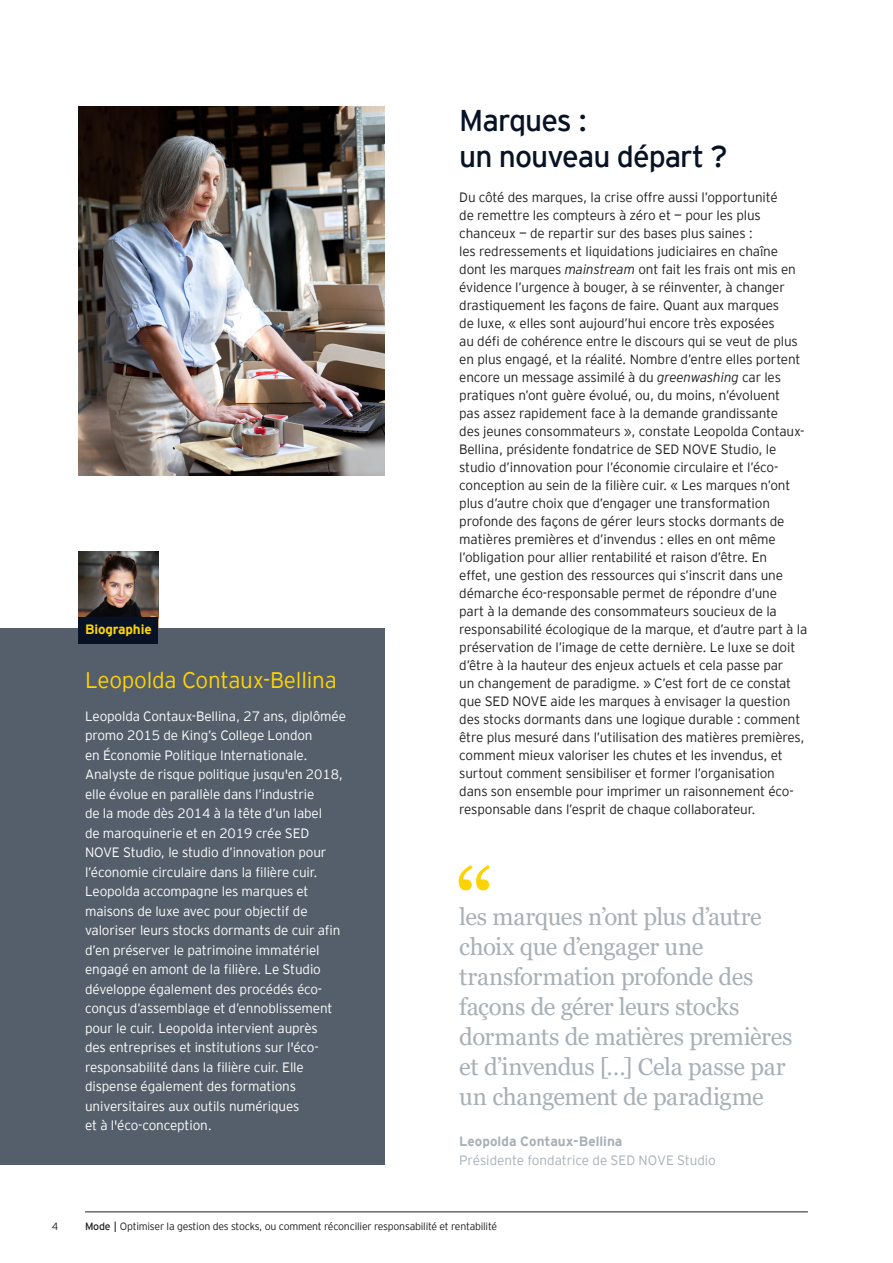
<style>
.page{position:relative;width:893px;height:1263px;background:#fff}
.page>*{position:absolute;margin:0;border:0;box-sizing:border-box;transform-origin:0 0}
.Quotebody{font:96px "Georgia";color:#fed304}
.TITRE_1{font:30px/36px "EY Interstate";letter-spacing:-.03em;color:#071224}
.Quotebody-2{font:24px/30px "Georgia";letter-spacing:-.02em;color:#a8b0b6}
.Nom_Bio{font:300 22.5px "EY Interstate";letter-spacing:-.01em;color:#fed304}
.BODY_COPY{font:300 13.5px/18px "EY Interstate";letter-spacing:-.01em;color:#231f20}
.body_BIO{font:300 13.5px/19.5px "EY Interstate";letter-spacing:-.01em;color:#fff}
.Quote_Fonction{font:300 13.5px "EY Interstate";letter-spacing:-.005em;color:#a8b0b6}
.Quote_Nom{font:700 13.5px "EY Interstate";color:#a8b0b6}
.Titre{font:700 13.5px "EY Interstate";letter-spacing:-.01em;color:#fed304}
.t1{font:300 10.5px "EY Interstate";letter-spacing:-.02em;color:#231f20}
.s1{font-style:italic}
.s2{font-weight:400}
</style>
<div class="page">
<img style="left:79px;top:551px;width:79px;height:66px">
<hr style="left:85px;top:1211px;width:723px;height:1px;background:#231f20">
<div style="left:0;top:629px;width:384px;height:536px;background:#545f6b"></div>
<div style="left:79px;top:617px;width:79px;height:26px;background:#071224"></div>
<img style="left:79px;top:106px;width:305px;height:370px">
<p class="Titre" style="left:85px;top:620px;width:68px">Biographie</p>
<p class="Nom_Bio" style="left:85px;top:664px;width:253px">Leopolda Contaux-Bellina</p>
<p class="body_BIO" style="left:85px;top:705px;width:262px">Leopolda Contaux-Bellina, 27 ans, diplômée promo 2015 de King’s College London<br>en Économie Politique Internationale.<br>Analyste de risque politique jusqu'en 2018, elle évolue en parallèle dans l’industrie<br>de la mode dès 2014 à la tête d’un label<br>de maroquinerie et en 2019 crée SED NOVE Studio, le studio d’innovation pour l’économie circulaire dans la filière cuir.<br>Leopolda accompagne les marques et maisons de luxe avec pour objectif de valoriser leurs stocks dormants de cuir afin d’en préserver le patrimoine immatériel engagé en amont de la filière. Le Studio développe également des procédés éco&shy;conçus d’assemblage et d’ennoblissement pour le cuir. Leopolda intervient auprès<br>des entreprises et institutions sur l'éco&shy;responsabilité dans la filière cuir. Elle dispense également des formations universitaires aux outils numériques<br>et à l'éco-conception.</p>
<p class="TITRE_1" style="left:459px;top:101px;width:270px">Marques :<br>un nouveau départ ?</p>
<p class="BODY_COPY" style="left:459px;top:188px;width:350px">Du côté des marques, la crise offre aussi l’opportunité<br>de remettre les compteurs à zéro et — pour les plus chanceux — de repartir sur des bases plus saines :<br>les redressements et liquidations judiciaires en chaîne dont les marques <span class="s1">mainstream</span> ont fait les frais ont mis en évidence l’urgence à bouger, à se réinventer, à changer drastiquement les façons de faire. Quant aux marques<br>de luxe, « elles sont aujourd’hui encore très exposées<br>au défi de cohérence entre le discours qui se veut de plus en plus engagé, et la réalité. Nombre d’entre elles portent encore un message assimilé à du <span class="s1">greenwashing</span> car les pratiques n’ont guère évolué, ou, du moins, n’évoluent<br>pas assez rapidement face à la demande grandissante<br>des jeunes consommateurs », constate Leopolda Contaux-Bellina, présidente fondatrice de SED NOVE Studio, le studio d’innovation pour l’économie circulaire et l’éco&shy;conception au sein de la filière cuir. « Les marques n’ont plus d’autre choix que d’engager une transformation profonde des façons de gérer leurs stocks dormants de matières premières et d’invendus : elles en ont même l’obligation pour allier rentabilité et raison d’être. En<br>effet, une gestion des ressources qui s’inscrit dans une démarche éco-responsable permet de répondre d’une<br>part à la demande des consommateurs soucieux de la responsabilité écologique de la marque, et d’autre part à la préservation de l’image de cette dernière. Le luxe se doit d’être à la hauteur des enjeux actuels et cela passe par<br>un changement de paradigme. » C’est fort de ce constat que SED NOVE aide les marques à envisager la question des stocks dormants dans une logique durable : comment être plus mesuré dans l’utilisation des matières premières, comment mieux valoriser les chutes et les invendus, et surtout comment sensibiliser et former l’organisation<br>dans son ensemble pour imprimer un raisonnement éco&shy;responsable dans l’esprit de chaque collaborateur.</p>
<p class="Quotebody" style="left:455px;top:845px;width:41px">“</p>
<p class="Quotebody-2" style="left:459px;top:902px;width:335px">les marques n’ont plus d’autre choix que d’engager une transformation profonde des façons de gérer leurs stocks dormants de matières premières et d’invendus […] Cela passe par un changement de paradigme</p>
<p class="Quote_Nom" style="left:459px;top:1131px;width:165px">Leopolda Contaux-Bellina</p>
<p class="Quote_Fonction" style="left:459px;top:1151px;width:258px">Présidente fondatrice de SED NOVE Studio</p>
<p class="t1" style="left:52px;top:1219px;width:8px">4</p>
<p class="t1" style="left:85px;top:1219px;width:414px"><span class="s2">Mode |</span> Optimiser la gestion des stocks, ou comment réconcilier responsabilité et rentabilité</p>
</div>
